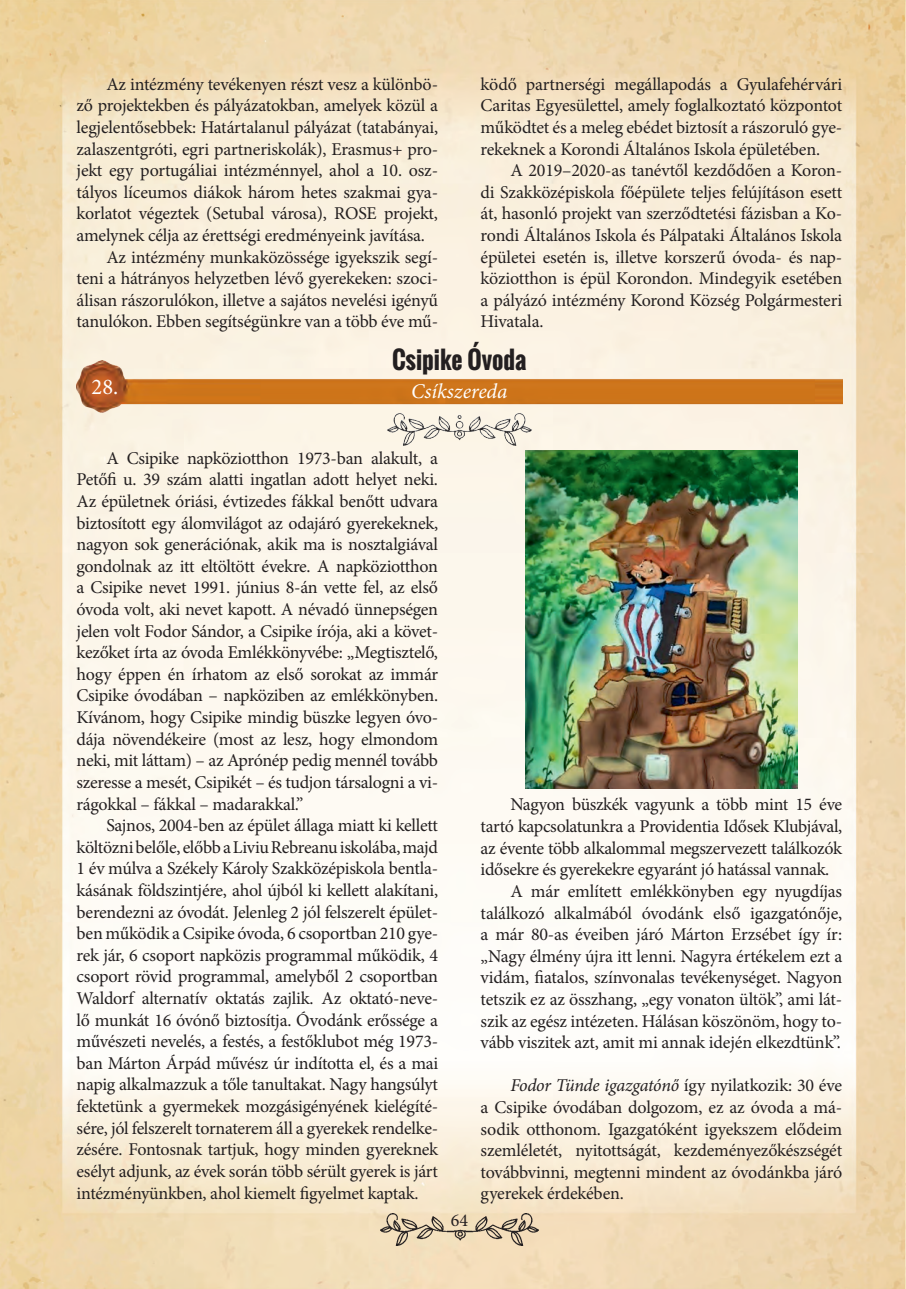
<style>
.page{position:relative;width:906px;height:1289px;background:#fff}
.page>*{position:absolute;margin:0;border:0;box-sizing:border-box;transform-origin:0 0}
.cim{font:700 24px "Oswald";color:#231f20}
.szam{font:22.5px "Minion Pro";color:#fff}
.t1{font:italic 21px "Minion Pro";letter-spacing:-.005em;color:#fff}
.szoveg{font:18px/21.6px "Minion Pro";letter-spacing:-.015em;color:#231f20;text-align:justify}
.s1{font-style:italic}
</style>
<div class="page">
<img style="left:0;top:0;width:906px;height:1288px">
<img style="left:380px;top:1212px;width:158px;height:33px">
<img style="left:77px;top:360px;width:765px;height:85px">
<img style="left:525px;top:450px;width:272px;height:338px">
<p class="szoveg" style="left:77px;top:73px;width:363px;text-indent:30px">Az intézmény tevékenyen részt vesz a különbö&shy;ző projektekben és pályázatokban, amelyek közül a legjelentősebbek: Határtalanul pályázat (tatabányai, zalaszentgróti, egri partneriskolák), Erasmus+ pro&shy;jekt egy portugáliai intézménnyel, ahol a 10. osz&shy;tályos líceumos diákok három hetes szakmai gya&shy;korlatot végeztek (Setubal városa), ROSE projekt, amelynek célja az érettségi eredményeink javítása.</p>
<p class="szoveg" style="left:77px;top:246px;width:363px;text-indent:30px">Az intézmény munkaközössége igyekszik segí&shy;teni a hátrányos helyzetben lévő gyerekeken: szoci&shy;álisan rászorulókon, illetve a sajátos nevelési igényű tanulókon. Ebben segítségünkre van a több éve mű-</p>
<p class="szoveg" style="left:480px;top:73px;width:363px">ködő partnerségi megállapodás a Gyulafehérvári Caritas Egyesülettel, amely foglalkoztató központot működtet és a meleg ebédet biztosít a rászoruló gye&shy;rekeknek a Korondi Általános Iskola épületében.</p>
<p class="szoveg" style="left:480px;top:160px;width:363px;text-indent:30px">A 2019–2020-as tanévtől kezdődően a Koron&shy;di Szakközépiskola főépülete teljes felújításon esett át, hasonló projekt van szerződtetési fázisban a Ko&shy;rondi Általános Iskola és Pálpataki Általános Iskola épületei esetén is, illetve korszerű óvoda- és nap&shy;köziotthon is épül Korondon. Mindegyik esetében a pályázó intézmény Korond Község Polgármesteri Hivatala.</p>
<p class="cim" style="left:392px;top:341px;width:136px">Csipike Óvoda</p>
<p class="szam" style="left:92px;top:372px;width:28px">28.</p>
<p class="t1" style="left:411px;top:377px;width:98px">Csíkszereda</p>
<p class="szoveg" style="left:77px;top:447px;width:363px;text-indent:30px">A Csipike napköziotthon 1973-ban alakult, a Petőfi u. 39 szám alatti ingatlan adott helyet neki.<br>Az épületnek óriási, évtizedes fákkal benőtt udvara biztosított egy álomvilágot az odajáró gyerekeknek, nagyon sok generációnak, akik ma is nosztalgiával gondolnak az itt eltöltött évekre. A napköziotthon a Csipike nevet 1991. június 8-án vette fel, az első óvoda volt, aki nevet kapott. A névadó ünnepségen jelen volt Fodor Sándor, a Csipike írója, aki a követ&shy;kezőket írta az óvoda Emlékkönyvébe: „Megtisztelő, hogy éppen én írhatom az első sorokat az immár Csipike óvodában – napköziben az emlékkönyben.<br>Kívánom, hogy Csipike mindig büszke legyen óvo&shy;dája növendékeire (most az lesz, hogy elmondom neki, mit láttam) – az Aprónép pedig mennél tovább szeresse a mesét, Csipikét – és tudjon társalogni a vi&shy;rágokkal – fákkal – madarakkal.”</p>
<p class="szoveg" style="left:77px;top:814px;width:363px;text-indent:30px">Sajnos, 2004-ben az épület állaga miatt ki kellett költözni belőle, előbb a Liviu Rebreanu iskolába, majd 1 év múlva a Székely Károly Szakközépiskola bentla&shy;kásának földszintjére, ahol újból ki kellett alakítani, berendezni az óvodát. Jelenleg 2 jól felszerelt épület&shy;ben működik a Csipike óvoda, 6 csoportban 210 gye&shy;rek jár, 6 csoport napközis programmal működik, 4 csoport rövid programmal, amelyből 2 csoportban Waldorf alternatív oktatás zajlik. Az oktató-neve&shy;lő munkát 16 óvónő biztosítja. Óvodánk erőssége a művészeti nevelés, a festés, a festőklubot még 1973- ban Márton Árpád művész úr indította el, és a mai napig alkalmazzuk a tőle tanultakat. Nagy hangsúlyt fektetünk a gyermekek mozgásigényének kielégíté&shy;sére, jól felszerelt tornaterem áll a gyerekek rendelke&shy;zésére. Fontosnak tartjuk, hogy minden gyereknek esélyt adjunk, az évek során több sérült gyerek is járt intézményünkben, ahol kiemelt figyelmet kaptak.</p>
<p class="szoveg" style="left:451px;top:1209px;width:19px">64</p>
<p class="szoveg" style="left:480px;top:794px;width:363px;text-indent:30px">Nagyon büszkék vagyunk a több mint 15 éve tartó kapcsolatunkra a Providentia Idősek Klubjával, az évente több alkalommal megszervezett találkozók idősekre és gyerekekre egyaránt jó hatással vannak.</p>
<p class="szoveg" style="left:480px;top:880px;width:363px;text-indent:30px">A már említett emlékkönyben egy nyugdíjas találkozó alkalmából óvodánk első igazgatónője, a már 80-as éveiben járó Márton Erzsébet így ír: „Nagy élmény újra itt lenni. Nagyra értékelem ezt a vidám, fiatalos, színvonalas tevékenységet. Nagyon tetszik ez az összhang, „egy vonaton ültök”, ami lát&shy;szik az egész intézeten. Hálásan köszönöm, hogy to&shy;vább viszitek azt, amit mi annak idején elkezdtünk”.</p>
<p class="szoveg" style="left:480px;top:1074px;width:363px;text-indent:30px"><span class="s1">Fodor Tünde igazgatónő</span> így nyilatkozik: 30 éve a Csipike óvodában dolgozom, ez az óvoda a má&shy;sodik otthonom. Igazgatóként igyekszem elődeim szemléletét, nyitottságát, kezdeményezőkészségét továbbvinni, megtenni mindent az óvodánkba járó gyerekek érdekében.</p>
</div>
